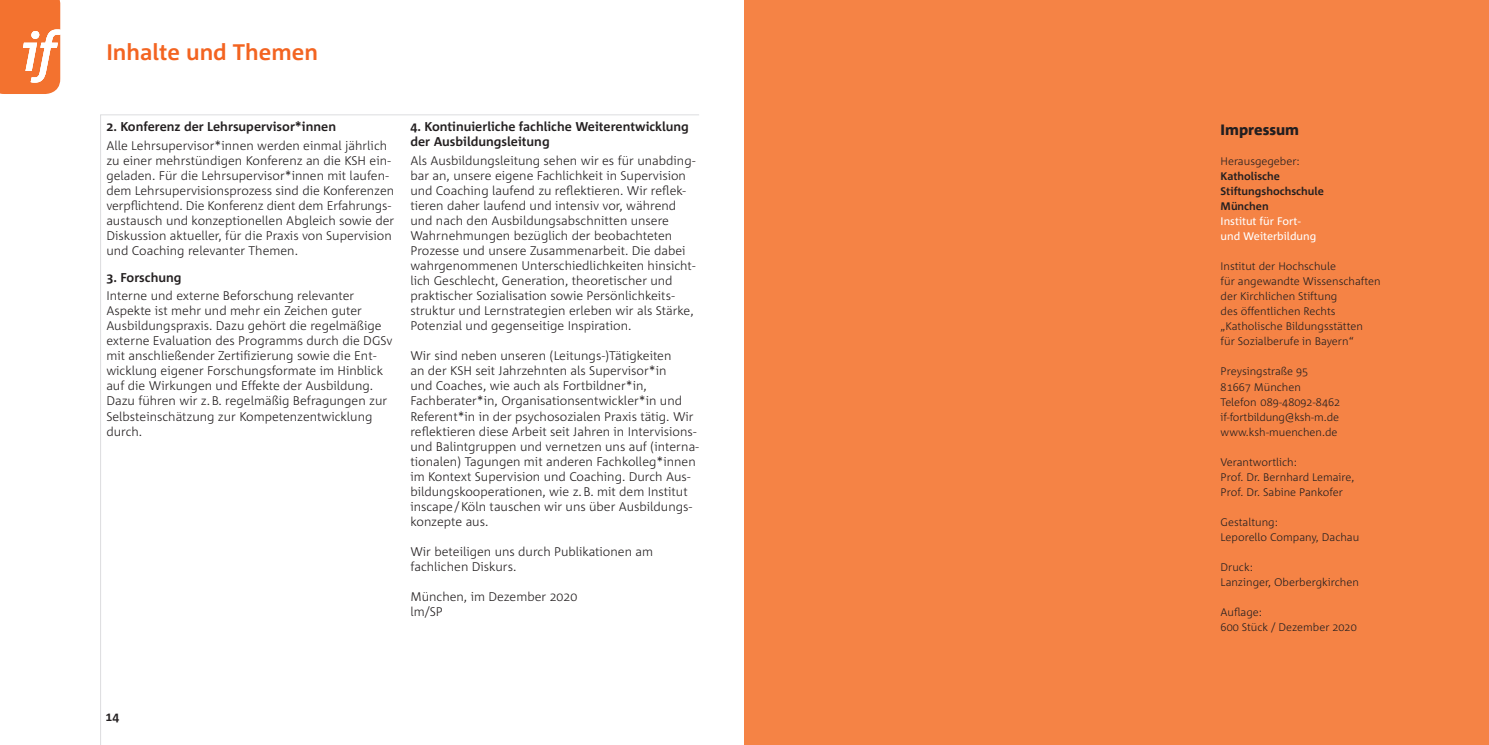
<style>
.page{position:relative;width:1489px;height:745px;background:#fff}
.page>*{position:absolute;margin:0;border:0;box-sizing:border-box;transform-origin:0 0}
.t1{font:700 22.5px "Corpid";color:#f36421}
.t2{font:800 15px "Corpid";color:#231f20}
.t3{font:700 12.75px/15px "Corpid";color:#231f20}
.t4{font:300 12.5px/15px "Corpid";color:#231f20}
.t5{font:700 12.5px "Corpid";color:#231f20}
.t6{font:300 11px/15px "Corpid";color:#231f20}
.t7{font:700 11px/15px "Corpid";color:#231f20}
.t8{font:11px/15px "Corpid";color:#fff}
</style>
<div class="page">
<svg style="left:100px;top:114px;width:599px;height:630px"></svg>
<svg style="left:0;top:0;width:61px;height:94px;background:#f4874e"></svg>
<div style="left:744px;top:0;width:744px;height:744px;background:#f58345"></div>
<h1 class="t1" style="left:106px;top:40px;width:213px">Inhalte und Themen</h1>
<p class="t3" style="left:106px;top:119px;width:231px">2. Konferenz der Lehrsupervisor*innen</p>
<p class="t4" style="left:106px;top:138px;width:289px">Alle Lehrsupervisor*innen werden einmal jährlich zu einer mehrstündigen Konferenz an die KSH ein&shy;geladen. Für die Lehrsupervisor*innen mit laufen&shy;dem Lehrsupervisionsprozess sind die Konferenzen verpflichtend. Die Konferenz dient dem Erfahrungs&shy;austausch und konzeptionellen Abgleich sowie der Diskussion aktueller, für die Praxis von Supervision und Coaching relevanter Themen.</p>
<p class="t3" style="left:106px;top:269px;width:77px">3. Forschung</p>
<p class="t4" style="left:106px;top:288px;width:287px">Interne und externe Beforschung relevanter Aspekte ist mehr und mehr ein Zeichen guter Ausbildungspraxis. Dazu gehört die regelmäßige externe Evaluation des Programms durch die DGSv mit anschließender Zertifizierung sowie die Ent&shy;wicklung eigener Forschungsformate im Hinblick auf die Wirkungen und Effekte der Ausbildung.<br>Dazu führen wir z. B. regelmäßig Befragungen zur Selbsteinschätzung zur Kompetenzentwicklung durch.</p>
<p class="t3" style="left:410px;top:119px;width:280px">4. Kontinuierliche fachliche Weiterentwicklung der Ausbildungsleitung</p>
<p class="t4" style="left:410px;top:153px;width:287px">Als Ausbildungsleitung sehen wir es für unabding&shy;bar an, unsere eigene Fachlichkeit in Supervision und Coaching laufend zu reflektieren. Wir reflek&shy;tieren daher laufend und intensiv vor, während und nach den Ausbildungsabschnitten unsere Wahrnehmungen bezüglich der beobachteten Prozesse und unsere Zusammenarbeit. Die dabei wahrgenommenen Unterschiedlichkeiten hinsicht&shy;lich Geschlecht, Generation, theoretischer und praktischer Sozialisation sowie Persönlichkeits&shy;struktur und Lernstrategien erleben wir als Stärke, Potenzial und gegenseitige Inspiration.</p>
<p class="t4" style="left:410px;top:348px;width:290px">Wir sind neben unseren (Leitungs-)Tätigkeiten<br>an der KSH seit Jahrzehnten als Supervisor*in<br>und Coaches, wie auch als Fortbildner*in, Fachberater*in, Organisationsentwickler*in und Referent*in in der psychosozialen Praxis tätig. Wir reflektieren diese Arbeit seit Jahren in Intervisions&shy;und Balintgruppen und vernetzen uns auf (interna&shy;tionalen) Tagungen mit anderen Fachkolleg*innen im Kontext Supervision und Coaching. Durch Aus&shy;bildungskooperationen, wie z. B. mit dem Institut inscape / Köln tauschen wir uns über Ausbildungs&shy;konzepte aus.</p>
<p class="t4" style="left:410px;top:543px;width:244px">Wir beteiligen uns durch Publikationen am fachlichen Diskurs.</p>
<p class="t4" style="left:410px;top:588px;width:168px">München, im Dezember 2020 lm/SP</p>
<p class="t5" style="left:105px;top:709px;width:15px">14</p>
<p class="t2" style="left:1220px;top:122px;width:80px">Impressum</p>
<p class="t6" style="left:1220px;top:154px;width:81px">Herausgegeber:</p>
<p class="t7" style="left:1220px;top:169px;width:105px">Katholische<br>Stiftungshochschule<br>München</p>
<p class="t8" style="left:1220px;top:214px;width:97px">Institut für Fort&shy;und Weiterbildung</p>
<p class="t6" style="left:1220px;top:259px;width:162px">Institut der Hochschule<br>für angewandte Wissenschaften der Kirchlichen Stiftung<br>des öffentlichen Rechts „Katholische Bildungsstätten<br>für Sozialberufe in Bayern“</p>
<p class="t6" style="left:1220px;top:364px;width:121px">Preysingstraße 95<br>81667 München<br>Telefon 089-48092-8462 if-fortbildung@ksh-m.de www.ksh-muenchen.de</p>
<p class="t6" style="left:1220px;top:454px;width:135px">Verantwortlich:<br>Prof. Dr. Bernhard Lemaire,<br>Prof. Dr. Sabine Pankofer</p>
<p class="t6" style="left:1220px;top:514px;width:140px">Gestaltung:<br>Leporello Company, Dachau</p>
<p class="t6" style="left:1220px;top:559px;width:140px">Druck:<br>Lanzinger, Oberbergkirchen</p>
<p class="t6" style="left:1220px;top:604px;width:138px">Auflage:<br>600 Stück / Dezember 2020</p>
</div>
